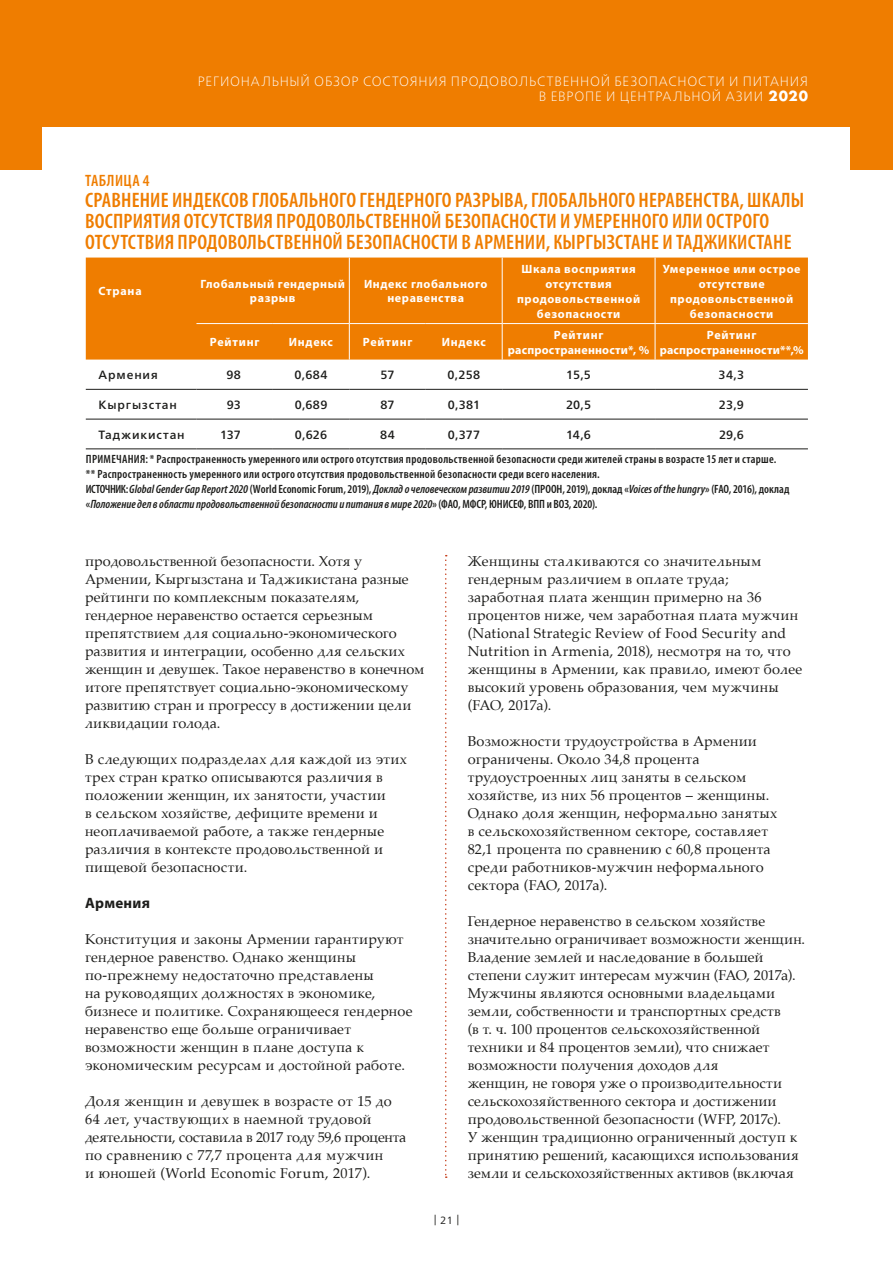
<style>
.page{position:relative;width:893px;height:1263px;background:#fff}
.page>*{position:absolute;margin:0;border:0;box-sizing:border-box;transform-origin:0 0}
.t1{font:600 condensed 21px/21px "Myriad Pro";letter-spacing:.01em;color:#ef7d00}
.t2{font:600 condensed 16.5px "Myriad Pro";letter-spacing:.03em;color:#ef7d00}
.t3{font:700 15px "Myriad Pro";letter-spacing:.02em;color:#1d1d1b}
.t4{font:14.25px/18px "Palatino";letter-spacing:.01em;color:#1d1d1b}
.t5{font:100 13.5px/15px "Frutiger Neue LTCYR";letter-spacing:.055em;color:#fff;text-align:right}
.t6{font:600 condensed 12px/15px "Myriad Pro";letter-spacing:.02em;color:#1d1d1b}
.t7{font:700 12px/15px "Myriad Pro";letter-spacing:.05em;color:#fff;text-align:center}
.t8{font:500 12px "Frutiger Neue LTCYR";letter-spacing:.045em;color:#1d1d1b}
.t9{font:700 12px/15px "Myriad Pro";letter-spacing:.015em;color:#fff;text-align:center}
.t10{font:500 12px "Frutiger Neue LTCYR";letter-spacing:.075em;color:#1d1d1b}
.t11{font:10.5px "Frutiger Neue LTCYR";color:#1d1d1b}
.s1{font-family:"Futura Std";font-weight:700}
.s2{font-style:italic}
</style>
<div class="page">
<div style="left:0;top:0;width:893px;height:170px;background:#ef7d00"></div>
<div style="left:43px;top:128px;width:807px;height:170px;background:#fff"></div>
<svg style="left:445px;top:555px;width:2px;height:623px"></svg>
<div style="left:86px;top:258px;width:722px;height:102px;background:#ef7d00"></div>
<hr style="left:86px;top:419px;width:110px;height:1px;background:#1d1d1b">
<hr style="left:196px;top:419px;width:77px;height:1px;background:#1d1d1b">
<hr style="left:273px;top:419px;width:76px;height:1px;background:#1d1d1b">
<hr style="left:349px;top:419px;width:77px;height:1px;background:#1d1d1b">
<hr style="left:426px;top:419px;width:76px;height:1px;background:#1d1d1b">
<hr style="left:502px;top:419px;width:153px;height:1px;background:#1d1d1b">
<hr style="left:655px;top:419px;width:153px;height:1px;background:#1d1d1b">
<hr style="left:86px;top:389px;width:110px;height:1px;background:#1d1d1b">
<hr style="left:196px;top:389px;width:77px;height:1px;background:#1d1d1b">
<hr style="left:273px;top:389px;width:76px;height:1px;background:#1d1d1b">
<hr style="left:349px;top:389px;width:77px;height:1px;background:#1d1d1b">
<hr style="left:426px;top:389px;width:76px;height:1px;background:#1d1d1b">
<hr style="left:502px;top:389px;width:153px;height:1px;background:#1d1d1b">
<hr style="left:655px;top:389px;width:153px;height:1px;background:#1d1d1b">
<hr style="left:86px;top:448px;width:110px;height:1px;background:#1d1d1b">
<hr style="left:196px;top:448px;width:77px;height:1px;background:#1d1d1b">
<hr style="left:273px;top:448px;width:76px;height:1px;background:#1d1d1b">
<hr style="left:349px;top:448px;width:77px;height:1px;background:#1d1d1b">
<hr style="left:426px;top:448px;width:76px;height:1px;background:#1d1d1b">
<hr style="left:502px;top:448px;width:153px;height:1px;background:#1d1d1b">
<hr style="left:655px;top:448px;width:153px;height:1px;background:#1d1d1b">
<hr style="left:502px;top:258px;width:1px;height:65px;background:#fff">
<hr style="left:655px;top:258px;width:1px;height:65px;background:#fff">
<hr style="left:349px;top:258px;width:1px;height:65px;background:#fff">
<hr style="left:655px;top:324px;width:1px;height:36px;background:#fff">
<hr style="left:502px;top:324px;width:1px;height:36px;background:#fff">
<hr style="left:196px;top:323px;width:77px;height:1px;background:#fff">
<hr style="left:273px;top:323px;width:76px;height:1px;background:#fff">
<hr style="left:349px;top:323px;width:77px;height:1px;background:#fff">
<hr style="left:426px;top:323px;width:76px;height:1px;background:#fff">
<hr style="left:502px;top:323px;width:153px;height:1px;background:#fff">
<hr style="left:655px;top:323px;width:153px;height:1px;background:#fff">
<hr style="left:349px;top:324px;width:1px;height:36px;background:#fff">
<p class="t5" style="left:198px;top:73px;width:612px">РЕГИОНАЛЬНЫЙ ОБЗОР СОСТОЯНИЯ ПРОДОВОЛЬСТВЕННОЙ БЕЗОПАСНОСТИ И ПИТАНИЯ<br>В ЕВРОПЕ И ЦЕНТРАЛЬНОЙ АЗИИ <span class="s1">2020</span></p>
<p class="t2" style="left:85px;top:172px;width:66px">ТАБЛИЦА 4</p>
<p class="t1" style="left:85px;top:190px;width:721px">СРАВНЕНИЕ ИНДЕКСОВ ГЛОБАЛЬНОГО ГЕНДЕРНОГО РАЗРЫВА, ГЛОБАЛЬНОГО НЕРАВЕНСТВА, ШКАЛЫ<br>ВОСПРИЯТИЯ ОТСУТСТВИЯ ПРОДОВОЛЬСТВЕННОЙ БЕЗОПАСНОСТИ И УМЕРЕННОГО ИЛИ ОСТРОГО<br>ОТСУТСТВИЯ ПРОДОВОЛЬСТВЕННОЙ БЕЗОПАСНОСТИ В АРМЕНИИ, КЫРГЫЗСТАНЕ И ТАДЖИКИСТАНЕ</p>
<p class="t7" style="left:99px;top:283px;width:45px">Страна</p>
<p class="t7" style="left:201px;top:277px;width:146px;line-height:13.5px">Глобальный гендерный разрыв</p>
<p class="t7" style="left:364px;top:277px;width:125px;line-height:13.5px">Индекс глобального неравенства</p>
<p class="t7" style="left:517px;top:261px;width:125px">Шкала восприятия отсутствия продовольственной безопасности</p>
<p class="t7" style="left:663px;top:261px;width:139px">Умеренное или острое отсутствие продовольственной безопасности</p>
<p class="t7" style="left:210px;top:334px;width:51px">Рейтинг</p>
<p class="t7" style="left:289px;top:334px;width:46px">Индекс</p>
<p class="t7" style="left:363px;top:334px;width:51px">Рейтинг</p>
<p class="t7" style="left:442px;top:334px;width:46px">Индекс</p>
<p class="t9" style="left:508px;top:327px;width:143px">Рейтинг распространенности*, %</p>
<p class="t9" style="left:660px;top:327px;width:145px">Рейтинг распространенности**,%</p>
<p class="t10" style="left:99px;top:368px;width:61px">Армения</p>
<p class="t8" style="left:226px;top:368px;width:16px">98</p>
<p class="t8" style="left:295px;top:368px;width:34px">0,684</p>
<p class="t8" style="left:380px;top:368px;width:16px">57</p>
<p class="t8" style="left:448px;top:368px;width:34px">0,258</p>
<p class="t8" style="left:566px;top:368px;width:26px">15,5</p>
<p class="t8" style="left:719px;top:368px;width:27px">34,3</p>
<p class="t10" style="left:99px;top:397px;width:80px">Кыргызстан</p>
<p class="t8" style="left:227px;top:397px;width:16px">93</p>
<p class="t8" style="left:295px;top:397px;width:34px">0,689</p>
<p class="t8" style="left:380px;top:397px;width:16px">87</p>
<p class="t8" style="left:448px;top:397px;width:34px">0,381</p>
<p class="t8" style="left:566px;top:397px;width:27px">20,5</p>
<p class="t8" style="left:719px;top:397px;width:27px">23,9</p>
<p class="t10" style="left:99px;top:427px;width:88px">Таджикистан</p>
<p class="t8" style="left:220px;top:427px;width:22px">137</p>
<p class="t8" style="left:295px;top:427px;width:34px">0,626</p>
<p class="t8" style="left:380px;top:427px;width:16px">84</p>
<p class="t8" style="left:448px;top:427px;width:34px">0,377</p>
<p class="t8" style="left:566px;top:427px;width:26px">14,6</p>
<p class="t8" style="left:719px;top:427px;width:26px">29,6</p>
<p class="t6" style="left:86px;top:452px;width:705px">ПРИМЕЧАНИЯ: * Распространенность умеренного или острого отсутствия продовольственной безопасности среди жителей страны в возрасте 15 лет и старше.<br>** Распространенность умеренного или острого отсутствия продовольственной безопасности среди всего населения.<br>ИСТОЧНИК:<span class="s2">Global Gender Gap Report 2020</span> (World Economic Forum, 2019), <span class="s2">Доклад о человеческом развитии 2019</span> (ПРООН, 2019), доклад «<span class="s2">Voices of the hungry</span>» (FАО, 2016), доклад «<span class="s2">Положение дел в области продовольственной безопасности и питания в мире 2020</span>» (ФАО, МФСР, ЮНИСЕФ, ВПП и ВОЗ, 2020).</p>
<p class="t4" style="left:85px;top:552px;width:341px">продовольственной безопасности. Хотя у Армении, Кыргызстана и Таджикистана разные рейтинги по комплексным показателям, гендерное неравенство остается серьезным препятствием для социально-экономического развития и интеграции, особенно для сельских женщин и девушек. Такое неравенство в конечном итоге препятствует социально-экономическому развитию стран и прогрессу в достижении цели ликвидации голода.</p>
<p class="t4" style="left:85px;top:750px;width:323px">В следующих подразделах для каждой из этих трех стран кратко описываются различия в положении женщин, их занятости, участии<br>в сельском хозяйстве, дефиците времени и неоплачиваемой работе, а также гендерные различия в контексте продовольственной и пищевой безопасности.</p>
<p class="t3" style="left:85px;top:893px;width:67px">Армения</p>
<p class="t4" style="left:85px;top:930px;width:329px">Конституция и законы Армении гарантируют гендерное равенство. Однако женщины по-прежнему недостаточно представлены<br>на руководящих должностях в экономике, бизнесе и политике. Сохраняющееся гендерное неравенство еще больше ограничивает возможности женщин в плане доступа к экономическим ресурсам и достойной работе.</p>
<p class="t4" style="left:85px;top:1092px;width:323px">Доля женщин и девушек в возрасте от 15 до 64 лет, участвующих в наемной трудовой деятельности, составила в 2017 году 59,6 процента по сравнению с 77,7 процента для мужчин<br>и юношей (World Economic Forum, 2017).</p>
<p class="t4" style="left:468px;top:552px;width:336px">Женщины сталкиваются со значительным гендерным различием в оплате труда; заработная плата женщин примерно на 36 процентов ниже, чем заработная плата мужчин (National Strategic Review of Food Security and Nutrition in Armenia, 2018), несмотря на то, что женщины в Армении, как правило, имеют более высокий уровень образования, чем мужчины (FАО, 2017a).</p>
<p class="t4" style="left:468px;top:732px;width:311px">Возможности трудоустройства в Армении ограничены. Около 34,8 процента трудоустроенных лиц заняты в сельском хозяйстве, из них 56 процентов – женщины.<br>Однако доля женщин, неформально занятых в сельскохозяйственном секторе, составляет 82,1 процента по сравнению с 60,8 процента среди работников-мужчин неформального сектора (FАО, 2017a).</p>
<p class="t4" style="left:468px;top:912px;width:339px">Гендерное неравенство в сельском хозяйстве значительно ограничивает возможности женщин.<br>Владение землей и наследование в большей степени служит интересам мужчин (FАО, 2017a).<br>Мужчины являются основными владельцами земли, собственности и транспортных средств<br>(в т. ч. 100 процентов сельскохозяйственной техники и 84 процентов земли), что снижает возможности получения доходов для<br>женщин, не говоря уже о производительности сельскохозяйственного сектора и достижении продовольственной безопасности (WFP, 2017c).<br>У женщин традиционно ограниченный доступ к принятию решений, касающихся использования земли и сельскохозяйственных активов (включая</p>
<p class="t11" style="left:434px;top:1213px;width:27px">| 21 |</p>
</div>
